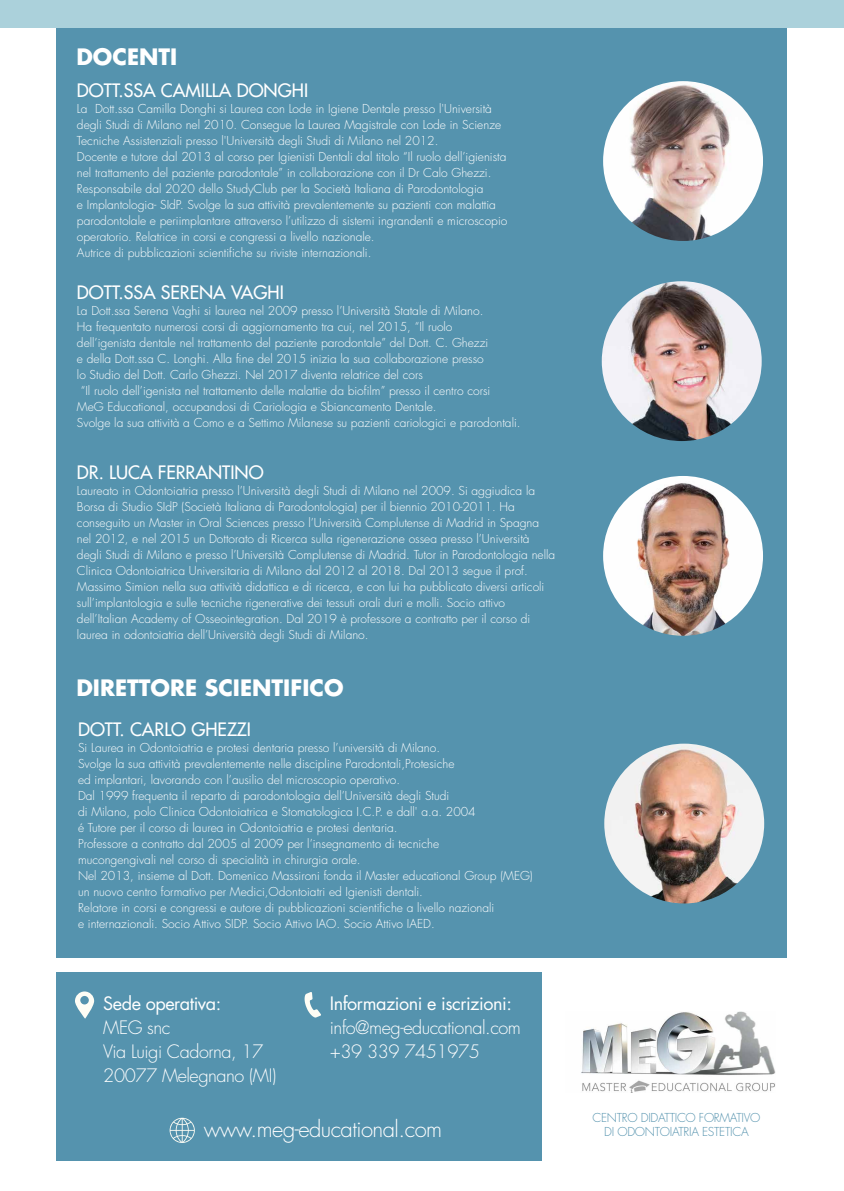
<style>
.page{position:relative;width:844px;height:1191px;background:#fff}
.page>*{position:absolute;margin:0;border:0;box-sizing:border-box;transform-origin:0 0}
.t1{font:700 22px "Futura";color:#fff}
.t2{font:300 22px "Futura";letter-spacing:-.025em;color:#fff}
.t3{font:300 18px/24px "Futura";letter-spacing:-.025em;color:#fff}
.t4{font:18px "Futura";color:#fff}
.t5{font:18px "Futura";letter-spacing:-.025em;color:#fff}
.t6{font:300 12px/16px "Futura";color:#fff}
.t7{font:300 12px/14px "Futura";letter-spacing:-.025em;color:#5593ae;text-align:center}
</style>
<div class="page">
<div style="left:56px;top:18px;width:730px;height:939px;background:#5593ae"></div>
<div style="left:56px;top:972px;width:485px;height:188px;background:#5593ae"></div>
<img style="left:581px;top:1011px;width:194px;height:81px">
<svg style="left:169px;top:1117px;width:26px;height:26px"></svg>
<svg style="left:75px;top:991px;width:19px;height:27px"></svg>
<svg style="left:304px;top:992px;width:17px;height:25px"></svg>
<div style="left:0;top:0;width:843px;height:28px;background:#abd1db"></div>
<img style="left:604px;top:743px;width:159px;height:160px;border-radius:80px">
<img style="left:603px;top:81px;width:159px;height:160px;border-radius:80px">
<img style="left:601px;top:281px;width:160px;height:160px;border-radius:80px">
<img style="left:603px;top:476px;width:159px;height:160px;border-radius:80px">
<h1 class="t1" style="left:76px;top:43px;width:102px">DOCENTI</h1>
<h2 class="t4" style="left:77px;top:79px;width:233px">DOTT.SSA CAMILLA DONGHI</h2>
<p class="t6" style="left:77px;top:101px;width:432px">La Dott.ssa Camilla Donghi si Laurea con Lode in Igiene Dentale presso l'Università degli Studi di Milano nel 2010. Consegue la Laurea Magistrale con Lode in Scienze Tecniche Assistenziali presso l'Università degli Studi di Milano nel 2012.<br>Docente e tutore dal 2013 al corso per Igienisti Dentali dal titolo “Il ruolo dell’igienista nel trattamento del paziente parodontale” in collaborazione con il Dr Calo Ghezzi.<br>Responsabile dal 2020 dello StudyClub per la Società Italiana di Parodontologia<br>e Implantologia- SIdP. Svolge la sua attività prevalentemente su pazienti con malattia parodontolale e periimplantare attraverso l’utilizzo di sistemi ingrandenti e microscopio operatorio. Relatrice in corsi e congressi a livello nazionale.<br>Autrice di pubblicazioni scientifiche su riviste internazionali.</p>
<h2 class="t4" style="left:77px;top:281px;width:208px">DOTT.SSA SERENA VAGHI</h2>
<p class="t6" style="left:77px;top:303px;width:408px">La Dott.ssa Serena Vaghi si laurea nel 2009 presso l’Università Statale di Milano.</p>
<p class="t6" style="left:77px;top:319px;width:377px">Ha frequentato numerosi corsi di aggiornamento tra cui, nel 2015, “Il ruolo</p>
<p class="t6" style="left:77px;top:335px;width:412px">dell’igenista dentale nel trattamento del paziente parodontale” del Dott. C. Ghezzi</p>
<p class="t6" style="left:77px;top:351px;width:408px">e della Dott.ssa C. Longhi. Alla fine del 2015 inizia la sua collaborazione presso</p>
<p class="t6" style="left:77px;top:367px;width:347px">lo Studio del Dott. Carlo Ghezzi. Nel 2017 diventa relatrice del cors</p>
<p class="t6" style="left:81px;top:383px;width:411px">“Il ruolo dell’igenista nel trattamento delle malattie da biofilm” presso il centro corsi</p>
<p class="t6" style="left:77px;top:399px;width:361px">MeG Educational, occupandosi di Cariologia e Sbiancamento Dentale.</p>
<p class="t6" style="left:77px;top:415px;width:445px">Svolge la sua attività a Como e a Settimo Milanese su pazienti cariologici e parodontali.</p>
<h2 class="t4" style="left:77px;top:461px;width:188px">DR. LUCA FERRANTINO</h2>
<p class="t6" style="left:77px;top:483px;width:479px">Laureato in Odontoiatria presso l’Università degli Studi di Milano nel 2009. Si aggiudica la Borsa di Studio SIdP (Società Italiana di Parodontologia) per il biennio 2010-2011. Ha conseguito un Master in Oral Sciences presso l’Università Complutense di Madrid in Spagna nel 2012, e nel 2015 un Dottorato di Ricerca sulla rigenerazione ossea presso l’Università degli Studi di Milano e presso l’Università Complutense di Madrid. Tutor in Parodontologia nella Clinica Odontoiatrica Universitaria di Milano dal 2012 al 2018. Dal 2013 segue il prof.<br>Massimo Simion nella sua attività didattica e di ricerca, e con lui ha pubblicato diversi articoli sull’implantologia e sulle tecniche rigenerative dei tessuti orali duri e molli. Socio attivo dell’Italian Academy of Osseointegration. Dal 2019 è professore a contratto per il corso di laurea in odontoiatria dell’Università degli Studi di Milano.</p>
<h1 class="t1" style="left:76px;top:673px;width:268px">DIRETTORE SCIENTIFICO</h1>
<h2 class="t4" style="left:78px;top:717px;width:174px">DOTT. CARLO GHEZZI</h2>
<p class="t6" style="left:78px;top:739px;width:456px">Si Laurea in Odontoiatria e protesi dentaria presso l’università di Milano.<br>Svolge la sua attività prevalentemente nelle discipline Parodontali,Protesiche<br>ed implantari, lavorando con l’ausilio del microscopio operativo.<br>Dal 1999 frequenta il reparto di parodontologia dell’Università degli Studi<br>di Milano, polo Clinica Odontoiatrica e Stomatologica I.C.P. e dall' a.a. 2004<br>é Tutore per il corso di laurea in Odontoiatria e protesi dentaria.<br>Professore a contratto dal 2005 al 2009 per l’insegnamento di tecniche<br>mucongengivali nel corso di specialità in chirurgia orale.<br>Nel 2013, insieme al Dott. Domenico Massironi fonda il Master educational Group (MEG) un nuovo centro formativo per Medici,Odontoiatri ed Igienisti dentali.<br>Relatore in corsi e congressi e autore di pubblicazioni scientifiche a livello nazionali<br>e internazionali. Socio Attivo SIDP. Socio Attivo IAO. Socio Attivo IAED.</p>
<h2 class="t5" style="left:330px;top:991px;width:183px">Informazioni e iscrizioni:</h2>
<h2 class="t3" style="left:330px;top:1015px;width:192px">info@meg-educational.com +39 339 7451975</h2>
<h2 class="t5" style="left:103px;top:992px;width:119px">Sede operativa:</h2>
<h2 class="t3" style="left:103px;top:1016px;width:174px">MEG snc<br>Via Luigi Cadorna, 17<br>20077 Melegnano (MI)</h2>
<h1 class="t2" style="left:204px;top:1116px;width:240px">www.meg-educational.com</h1>
<p class="t7" style="left:592px;top:1110px;width:169px">CENTRO DIDATTICO FORMATIVO<br>DI ODONTOIATRIA ESTETICA</p>
</div>
